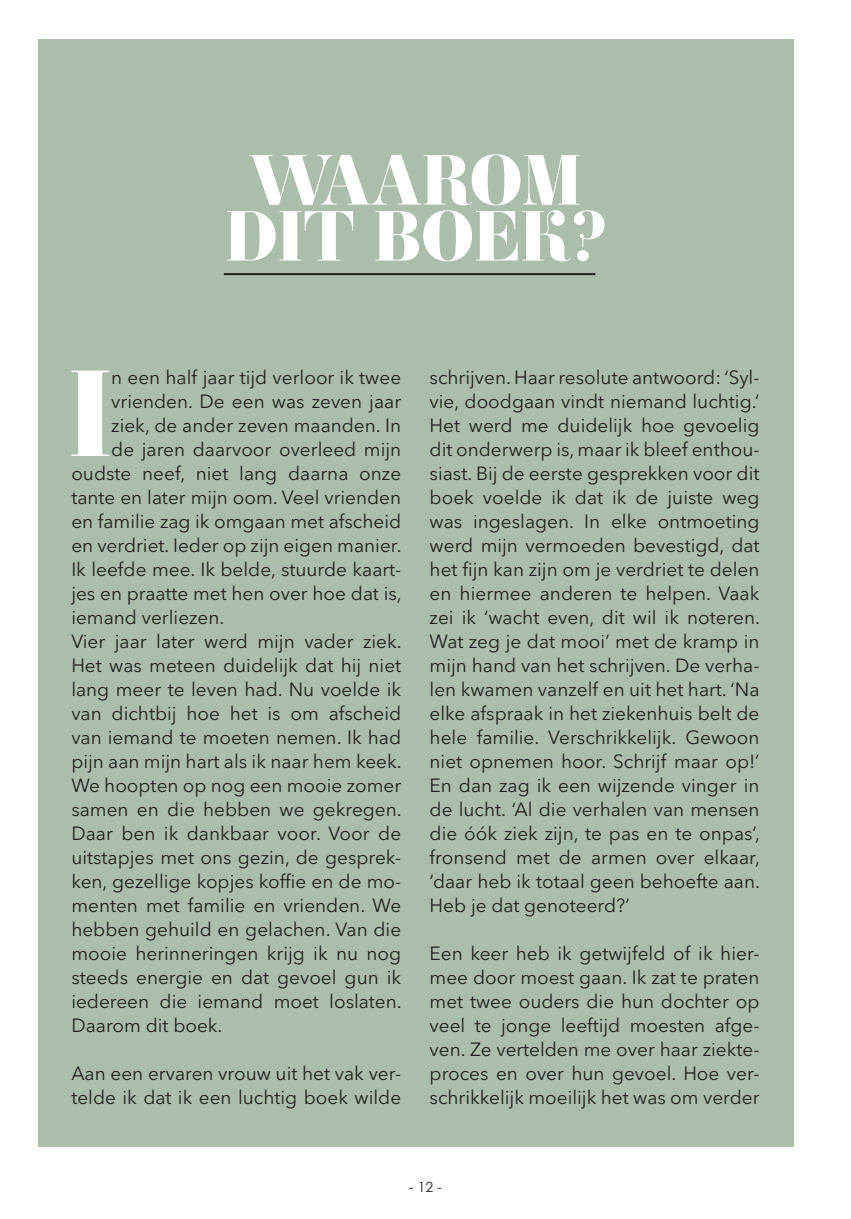
<style>
.page{position:relative;width:851px;height:1219px;background:#fff}
.page>*{position:absolute;margin:0;border:0;box-sizing:border-box;transform-origin:0 0}
.t1{font:700 121px "Tbdnms Ambroise Std";color:#fff}
.t2{font:700 70px/56px "Tbdnms Ambroise Std";color:#fff;text-align:center}
.t3{font:19px/24px "Wrlhmr Avenir Next LT Pro";color:#231f20;text-align:justify}
.t4{font:14px "Khgxcs Century Gothic";color:#231f20}
</style>
<div class="page">
<div style="left:38px;top:40px;width:755px;height:1107px;background:#aabeab"></div>
<hr style="left:224px;top:273px;width:371px;height:2px;background:#231f20">
<h2 class="t2" style="left:225px;top:155px;width:382px">WAAROM<br>DIT BOEK?</h2>
<h1 class="t1" style="left:68px;top:369px;width:46px">I</h1>
<p class="t3" style="left:111px;top:367px;width:291px">n een half jaar tijd verloor ik twee</p>
<p class="t3" style="left:111px;top:391px;width:291px">vrienden. De een was zeven jaar</p>
<p class="t3" style="left:111px;top:415px;width:291px">ziek, de ander zeven maanden. In</p>
<p class="t3" style="left:111px;top:439px;width:291px">de jaren daarvoor overleed mijn</p>
<p class="t3" style="left:71px;top:463px;width:331px">oudste neef, niet lang daarna onze</p>
<p class="t3" style="left:71px;top:487px;width:331px">tante en later mijn oom. Veel vrienden</p>
<p class="t3" style="left:71px;top:511px;width:331px">en familie zag ik omgaan met afscheid</p>
<p class="t3" style="left:71px;top:535px;width:332px">en verdriet. Ieder op zijn eigen manier.</p>
<p class="t3" style="left:71px;top:559px;width:331px">Ik leefde mee. Ik belde, stuurde kaart-</p>
<p class="t3" style="left:71px;top:583px;width:332px">jes en praatte met hen over hoe dat is,</p>
<p class="t3" style="left:71px;top:607px;width:155px">iemand verliezen.</p>
<p class="t3" style="left:71px;top:631px;width:332px">Vier jaar later werd mijn vader ziek.</p>
<p class="t3" style="left:71px;top:655px;width:331px">Het was meteen duidelijk dat hij niet</p>
<p class="t3" style="left:71px;top:679px;width:331px">lang meer te leven had. Nu voelde ik</p>
<p class="t3" style="left:71px;top:703px;width:331px">van dichtbij hoe het is om afscheid</p>
<p class="t3" style="left:71px;top:727px;width:331px">van iemand te moeten nemen. Ik had</p>
<p class="t3" style="left:71px;top:751px;width:332px">pijn aan mijn hart als ik naar hem keek.</p>
<p class="t3" style="left:71px;top:775px;width:331px">We hoopten op nog een mooie zomer</p>
<p class="t3" style="left:71px;top:799px;width:332px">samen en die hebben we gekregen.</p>
<p class="t3" style="left:71px;top:823px;width:331px">Daar ben ik dankbaar voor. Voor de</p>
<p class="t3" style="left:71px;top:847px;width:331px">uitstapjes met ons gezin, de gesprek-</p>
<p class="t3" style="left:71px;top:871px;width:331px">ken, gezellige kopjes koffie en de mo-</p>
<p class="t3" style="left:71px;top:895px;width:331px">menten met familie en vrienden. We</p>
<p class="t3" style="left:71px;top:919px;width:331px">hebben gehuild en gelachen. Van die</p>
<p class="t3" style="left:71px;top:943px;width:331px">mooie herinneringen krijg ik nu nog</p>
<p class="t3" style="left:71px;top:967px;width:331px">steeds energie en dat gevoel gun ik</p>
<p class="t3" style="left:71px;top:991px;width:332px">iedereen die iemand moet loslaten.</p>
<p class="t3" style="left:71px;top:1015px;width:153px">Daarom dit boek.</p>
<p class="t3" style="left:71px;top:1063px;width:331px">Aan een ervaren vrouw uit het vak ver&shy;telde ik dat ik een luchtig boek wilde</p>
<p class="t3" style="left:429px;top:367px;width:332px">schrijven. Haar resolute antwoord: ‘Syl&shy;vie, doodgaan vindt niemand luchtig.’ Het werd me duidelijk hoe gevoelig dit onderwerp is, maar ik bleef enthou&shy;siast. Bij de eerste gesprekken voor dit boek voelde ik dat ik de juiste weg was ingeslagen. In elke ontmoeting werd mijn vermoeden bevestigd, dat het fijn kan zijn om je verdriet te delen en hiermee anderen te helpen. Vaak zei ik ‘wacht even, dit wil ik noteren.<br>Wat zeg je dat mooi’ met de kramp in mijn hand van het schrijven. De verha&shy;len kwamen vanzelf en uit het hart. ‘Na elke afspraak in het ziekenhuis belt de hele familie. Verschrikkelijk. Gewoon niet opnemen hoor. Schrijf maar op!’ En dan zag ik een wijzende vinger in de lucht. ‘Al die verhalen van mensen die óók ziek zijn, te pas en te onpas’, fronsend met de armen over elkaar, ‘daar heb ik totaal geen behoefte aan.<br>Heb je dat genoteerd?’</p>
<p class="t3" style="left:429px;top:943px;width:331px">Een keer heb ik getwijfeld of ik hier&shy;mee door moest gaan. Ik zat te praten met twee ouders die hun dochter op veel te jonge leeftijd moesten afge&shy;ven. Ze vertelden me over haar ziekte&shy;proces en over hun gevoel. Hoe ver&shy;schrikkelijk moeilijk het was om verder</p>
<p class="t4" style="left:409px;top:1178px;width:34px">- 12 -</p>
</div>
